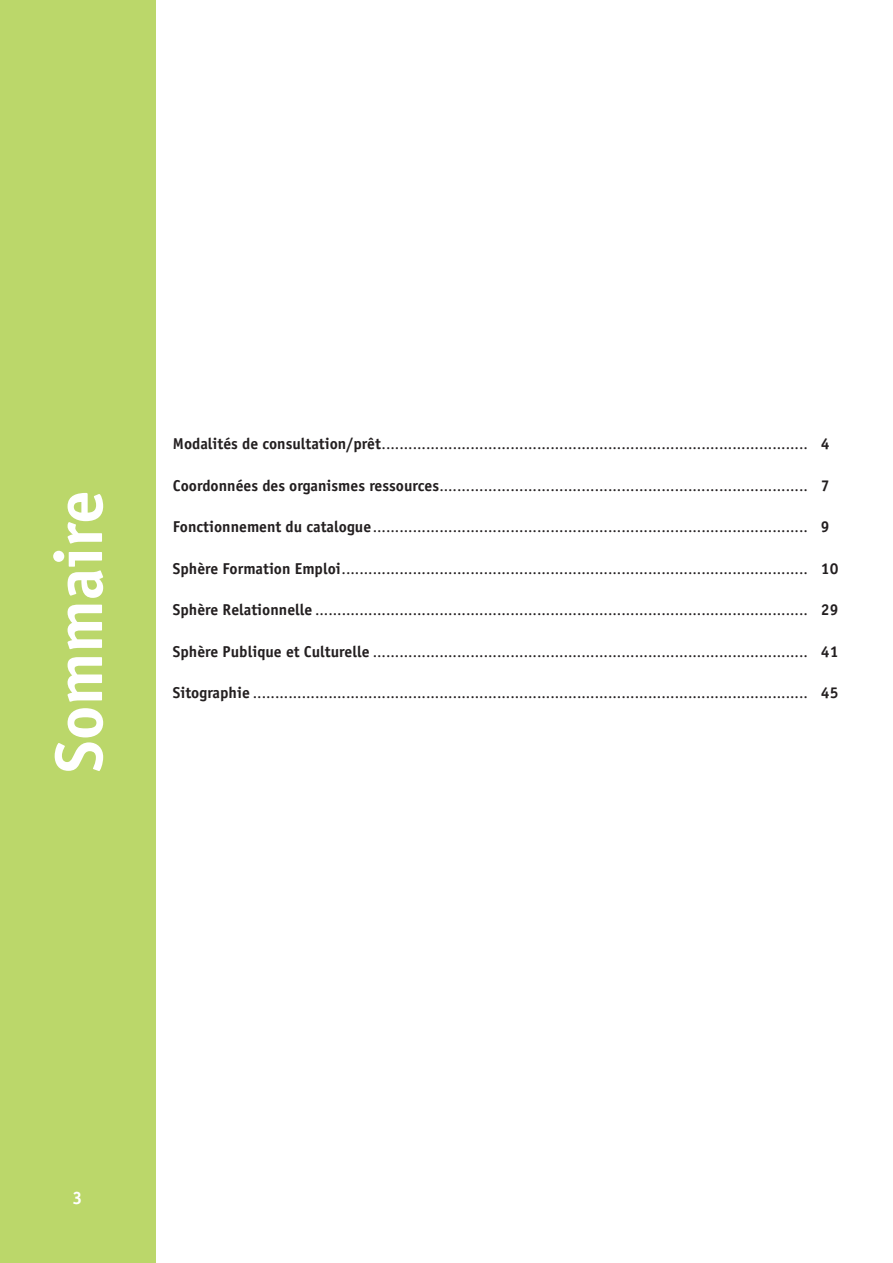
<style>
.page{position:relative;width:893px;height:1263px;background:#fff}
.page>*{position:absolute;margin:0;border:0;box-sizing:border-box;transform-origin:0 0}
.onglet{font:700 67.5px "Officina Sans Std";color:#fff}
.t1{font:700 18px "Officina Sans Std";color:#fff}
.etablissement{font:15px "Officina Sans Std";color:#231f20}
.s1{font-weight:700;font-size:15.75px}
</style>
<div class="page">
<div style="left:0;top:0;width:155px;height:1263px;background:#bbd76a"></div>
<p class="onglet" style="left:37px;top:773px;width:284px;rotate:-90deg">Sommaire</p>
<p class="etablissement" style="left:173px;top:436px;width:658px"><span class="s1">Modalités de consultation/prêt</span>................................................................................................ <span class="s1">4</span></p>
<p class="etablissement" style="left:173px;top:477px;width:658px"><span class="s1">Coordonnées des organismes ressources</span>................................................................................... <span class="s1">7</span></p>
<p class="etablissement" style="left:173px;top:519px;width:658px"><span class="s1">Fonctionnement du catalogue</span>.................................................................................................. <span class="s1">9</span></p>
<p class="etablissement" style="left:173px;top:560px;width:667px"><span class="s1">Sphère Formation Emploi</span>......................................................................................................... <span class="s1">10</span></p>
<p class="etablissement" style="left:173px;top:602px;width:667px"><span class="s1">Sphère Relationnelle</span> ............................................................................................................... <span class="s1">29</span></p>
<p class="etablissement" style="left:173px;top:643px;width:667px"><span class="s1">Sphère Publique et Culturelle</span> .................................................................................................. <span class="s1">41</span></p>
<p class="etablissement" style="left:173px;top:685px;width:667px"><span class="s1">Sitographie</span> ............................................................................................................................. <span class="s1">45</span></p>
<p class="t1" style="left:73px;top:1186px;width:12px">3</p>
</div>
